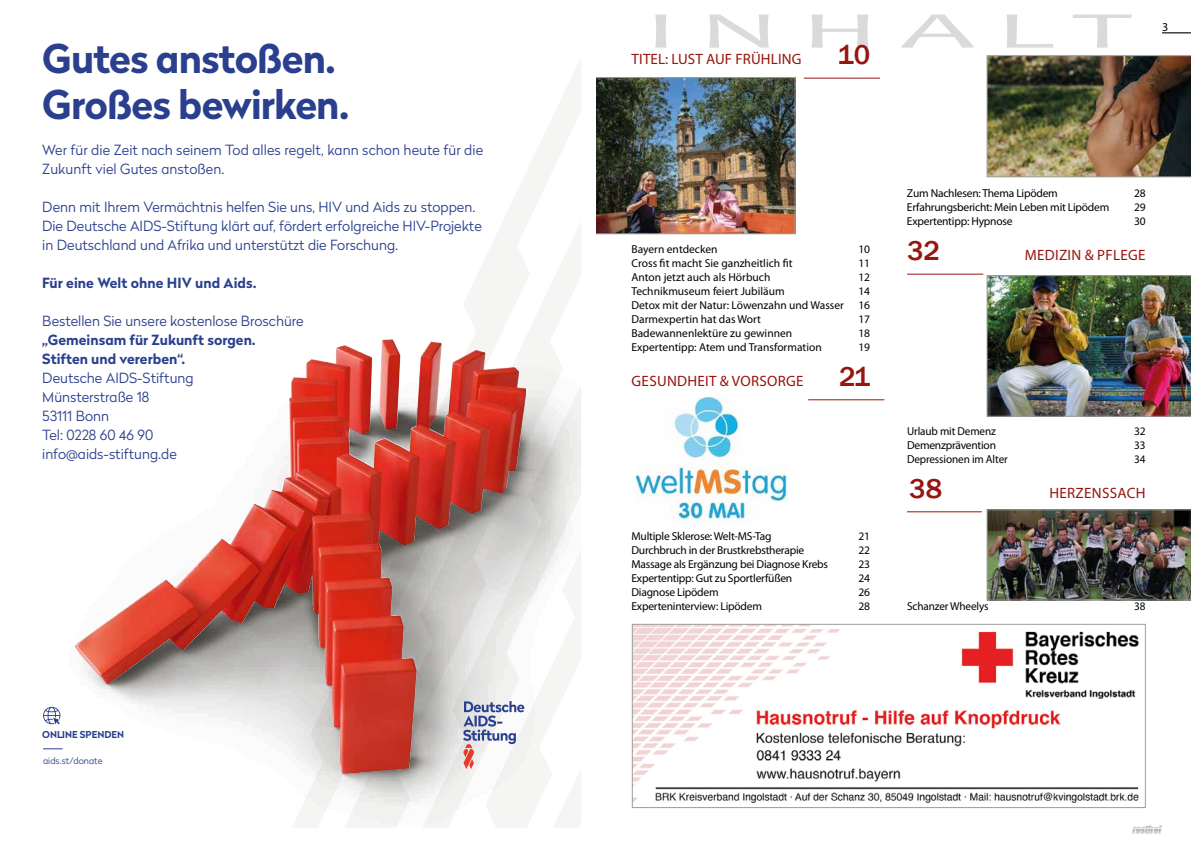
<style>
.page{position:relative;width:1191px;height:842px;background:#fff}
.page>*{position:absolute;margin:0;border:0;box-sizing:border-box;transform-origin:0 0}
.t1{font:52px "Candara";letter-spacing:.17em;color:#dadada;scale:2.33 1}
.t2{font:700 39.5px/46px "Radikal";letter-spacing:-.025em;color:#2a408e}
.t3{font:500 28px "Franklin Gothic";letter-spacing:-.005em;color:#96150e}
.t4{font:15px "Myriad Pro";letter-spacing:.02em;color:#96150e}
.t5{font:300 14px/19px "Radikal";color:#2a408e}
.t6{font:700 14px/19px "Radikal";color:#2a408e}
.t7{font:12px "Myriad Pro";color:#000}
.t8{font:11.5px/14px "Myriad Pro";letter-spacing:-.015em;color:#000;text-align:justify}
.t9{font:700 9.5px "Radikal";color:#2a408e}
.t10{font:300 9px "Radikal";letter-spacing:.005em;color:#2a408e}
</style>
<div class="page">
<img style="left:1132px;top:825px;width:30px;height:9px">
<svg style="left:1162px;top:32px;width:29px;height:1px"></svg>
<hr style="left:804px;top:78px;width:76px;height:1px;background:#96150e">
<hr style="left:808px;top:400px;width:76px;height:1px;background:#96150e">
<hr style="left:907px;top:274px;width:76px;height:1px;background:#96150e">
<hr style="left:907px;top:512px;width:74px;height:1px;background:#96150e">
<img style="left:597px;top:79px;width:196px;height:153px">
<div style="left:595px;top:77px;width:200px;height:157px;border:1px solid #9d9d9c"></div>
<img style="left:986px;top:55px;width:205px;height:122px">
<img style="left:636px;top:398px;width:151px;height:126px">
<img style="left:634px;top:626px;width:505px;height:177px">
<div style="left:632px;top:624px;width:513px;height:184px;border:1px solid #9d9d9c"></div>
<img style="left:986px;top:275px;width:205px;height:141px">
<svg style="left:43px;top:707px;width:17px;height:17px"></svg>
<svg style="left:43px;top:748px;width:18px;height:1px"></svg>
<img style="left:75px;top:380px;width:217px;height:368px">
<svg style="left:292px;top:59px;width:289px;height:769px"></svg>
<img style="left:986px;top:510px;width:205px;height:90px">
<h2 class="t2" style="left:42px;top:33px;width:309px">Gutes anstoßen.<br>Großes bewirken.</h2>
<p class="t5" style="left:42px;top:140px;width:442px">Wer für die Zeit nach seinem Tod alles regelt, kann schon heute für die<br>Zukunft viel Gutes anstoßen.</p>
<p class="t5" style="left:42px;top:197px;width:441px">Denn mit Ihrem Vermächtnis helfen Sie uns, HIV und Aids zu stoppen.<br>Die Deutsche AIDS-Stiftung klärt auf, fördert erfolgreiche HIV-Projekte in Deutschland und Afrika und unterstützt die Forschung.</p>
<p class="t6" style="left:42px;top:272px;width:216px">Für eine Welt ohne HIV und Aids.</p>
<p class="t5" style="left:42px;top:311px;width:263px">Bestellen Sie unsere kostenlose Broschüre</p>
<p class="t6" style="left:42px;top:329px;width:215px">„Gemeinsam für Zukunft sorgen.<br>Stiften und vererben“.</p>
<p class="t5" style="left:42px;top:367px;width:153px">Deutsche AIDS-Stiftung<br>Münsterstraße 18<br>53111 Bonn<br>Tel: 0228 60 46 90 info@aids-stiftung.de</p>
<p class="t9" style="left:42px;top:728px;width:83px">ONLINE SPENDEN</p>
<p class="t10" style="left:43px;top:754px;width:61px">aids.st/donate</p>
<h1 class="t1" style="left:644px;top:-2px;width:211px">INHALT</h1>
<h3 class="t3" style="left:837px;top:37px;width:34px">10</h3>
<h3 class="t4" style="left:631px;top:50px;width:171px">TITEL: LUST AUF FRÜHLING</h3>
<p class="t7" style="left:1162px;top:20px;width:8px">3</p>
<p class="t8" style="left:631px;top:242px;width:88px">Bayern entdecken</p>
<p class="t8" style="left:858px;top:242px;width:13px">10</p>
<p class="t8" style="left:631px;top:256px;width:162px">Cross fit macht Sie ganzheitlich fit</p>
<p class="t8" style="left:858px;top:256px;width:13px">11</p>
<p class="t8" style="left:631px;top:270px;width:140px">Anton jetzt auch als Hörbuch</p>
<p class="t8" style="left:858px;top:270px;width:13px">12</p>
<p class="t8" style="left:631px;top:284px;width:155px">Technikmuseum feiert Jubiläum</p>
<p class="t8" style="left:631px;top:284px;width:240px;text-indent:227px">14<br>Detox mit der Natur: Löwenzahn und Wasser 16<br>Darmexpertin hat das Wort</p>
<p class="t8" style="left:858px;top:312px;width:13px">17</p>
<p class="t8" style="left:631px;top:326px;width:162px">Badewannenlektüre zu gewinnen</p>
<p class="t8" style="left:858px;top:326px;width:13px">18</p>
<p class="t8" style="left:631px;top:340px;width:192px">Expertentipp: Atem und Transformation</p>
<p class="t8" style="left:858px;top:340px;width:13px">19</p>
<h3 class="t4" style="left:631px;top:372px;width:173px">GESUNDHEIT &amp; VORSORGE</h3>
<h3 class="t3" style="left:839px;top:359px;width:33px">21</h3>
<p class="t8" style="left:631px;top:529px;width:142px">Multiple Sklerose: Welt-MS-Tag</p>
<p class="t8" style="left:858px;top:529px;width:13px">21</p>
<p class="t8" style="left:631px;top:543px;width:174px">Durchbruch in der Brustkrebstherapie</p>
<p class="t8" style="left:858px;top:543px;width:13px">22</p>
<p class="t8" style="left:631px;top:557px;width:198px">Massage als Ergänzung bei Diagnose Krebs</p>
<p class="t8" style="left:858px;top:557px;width:13px">23</p>
<p class="t8" style="left:631px;top:571px;width:162px">Expertentipp: Gut zu Sportlerfüßen</p>
<p class="t8" style="left:858px;top:571px;width:13px">24</p>
<p class="t8" style="left:631px;top:585px;width:89px">Diagnose Lipödem</p>
<p class="t8" style="left:858px;top:585px;width:13px">26</p>
<p class="t8" style="left:631px;top:599px;width:132px">Experteninterview: Lipödem</p>
<p class="t8" style="left:858px;top:599px;width:13px">28</p>
<p class="t8" style="left:907px;top:186px;width:152px">Zum Nachlesen: Thema Lipödem</p>
<p class="t8" style="left:1134px;top:186px;width:13px">28</p>
<p class="t8" style="left:907px;top:200px;width:204px">Erfahrungsbericht: Mein Leben mit Lipödem</p>
<p class="t8" style="left:1134px;top:200px;width:13px">29</p>
<p class="t8" style="left:907px;top:214px;width:107px">Expertentipp: Hypnose</p>
<p class="t8" style="left:1134px;top:214px;width:13px">30</p>
<h3 class="t3" style="left:907px;top:233px;width:34px">32</h3>
<h3 class="t4" style="left:1024px;top:246px;width:122px">MEDIZIN &amp; PFLEGE</h3>
<p class="t8" style="left:907px;top:424px;width:90px">Urlaub mit Demenz</p>
<p class="t8" style="left:1134px;top:424px;width:13px">32</p>
<p class="t8" style="left:907px;top:438px;width:91px">Demenzprävention</p>
<p class="t8" style="left:1134px;top:438px;width:13px">33</p>
<p class="t8" style="left:907px;top:452px;width:102px">Depressionen im Alter</p>
<p class="t8" style="left:1134px;top:452px;width:13px">34</p>
<h3 class="t3" style="left:909px;top:471px;width:34px">38</h3>
<h3 class="t4" style="left:1049px;top:484px;width:97px">HERZENSSACH</h3>
<p class="t8" style="left:907px;top:599px;width:83px">Schanzer Wheelys</p>
<p class="t8" style="left:1134px;top:599px;width:13px">38</p>
</div>
